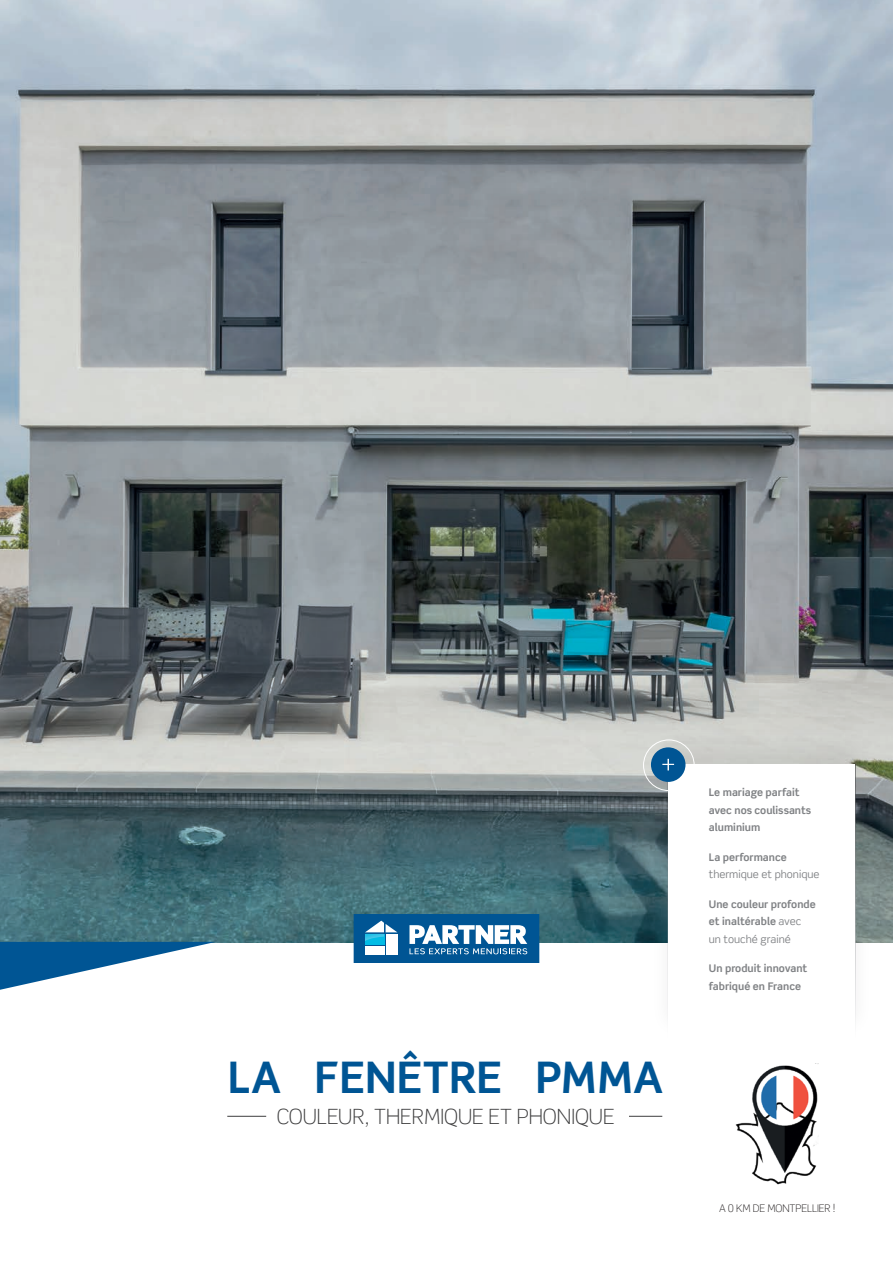
<style>
.page{position:relative;width:893px;height:1263px;background:#fff}
.page>*{position:absolute;margin:0;border:0;box-sizing:border-box;transform-origin:0 0}
.t1{font:700 43.5px "Scene";color:#005594}
.t2{font:300 21px "Scene";color:#3e3e3f}
.Points_forts{font:700 10.5px/17.5px "Scene";color:#808285}
.Points_forts-2{font:10.5px/17.5px "Scene";color:#808285}
.t3{font:300 10.5px "Scene";letter-spacing:-.005em;color:#231f20}
.s1{font-weight:700}
.s2{font-weight:400}
.s3{font-family:"Scene Alt"}
</style>
<div class="page">
<img style="left:0;top:0;width:893px;height:943px">
<hr style="left:629px;top:1116px;width:33px;height:1px;background:#3e3e3f">
<svg style="left:354px;top:914px;width:185px;height:48px"></svg>
<svg style="left:0;top:942px;width:216px;height:48px"></svg>
<div style="left:649px;top:729px;width:225px;height:311px;background:#231f20;opacity:.08"></div>
<div style="left:668px;top:764px;width:187px;height:274px;background:#fff"></div>
<div style="left:651px;top:747px;width:34px;height:35px;background:#005594;border-radius:50%"></div>
<svg style="left:662px;top:759px;width:12px;height:11px"></svg>
<div style="left:643px;top:739px;width:51px;height:52px;border:1px solid #fff;border-radius:50%"></div>
<hr style="left:227px;top:1116px;width:39px;height:1px;background:#3e3e3f">
<img style="left:735px;top:1095px;width:77px;height:90px">
<img style="left:753px;top:1065px;width:65px;height:108px">
<p class="t1" style="left:228px;top:1050px;width:437px">LA FENÊTRE PMMA</p>
<p class="t2" style="left:277px;top:1104px;width:339px">COULEUR, THERMIQUE ET PHONIQUE</p>
<p class="Points_forts" style="left:709px;top:783px;width:104px">Le mariage parfait avec nos coulissants aluminium</p>
<p class="Points_forts-2" style="left:709px;top:848px;width:112px"><span class="s1">La performance </span>thermique et phonique</p>
<p class="Points_forts" style="left:709px;top:895px;width:108px">Une couleur profonde et inaltérable <span class="s2">avec un touché grainé</span></p>
<p class="Points_forts" style="left:709px;top:959px;width:100px">Un produit innovant fabriqué en France</p>
<p class="t3" style="left:719px;top:1201px;width:118px">A <span class="s3">0</span> KM DE MONTPELLIER !</p>
</div>
